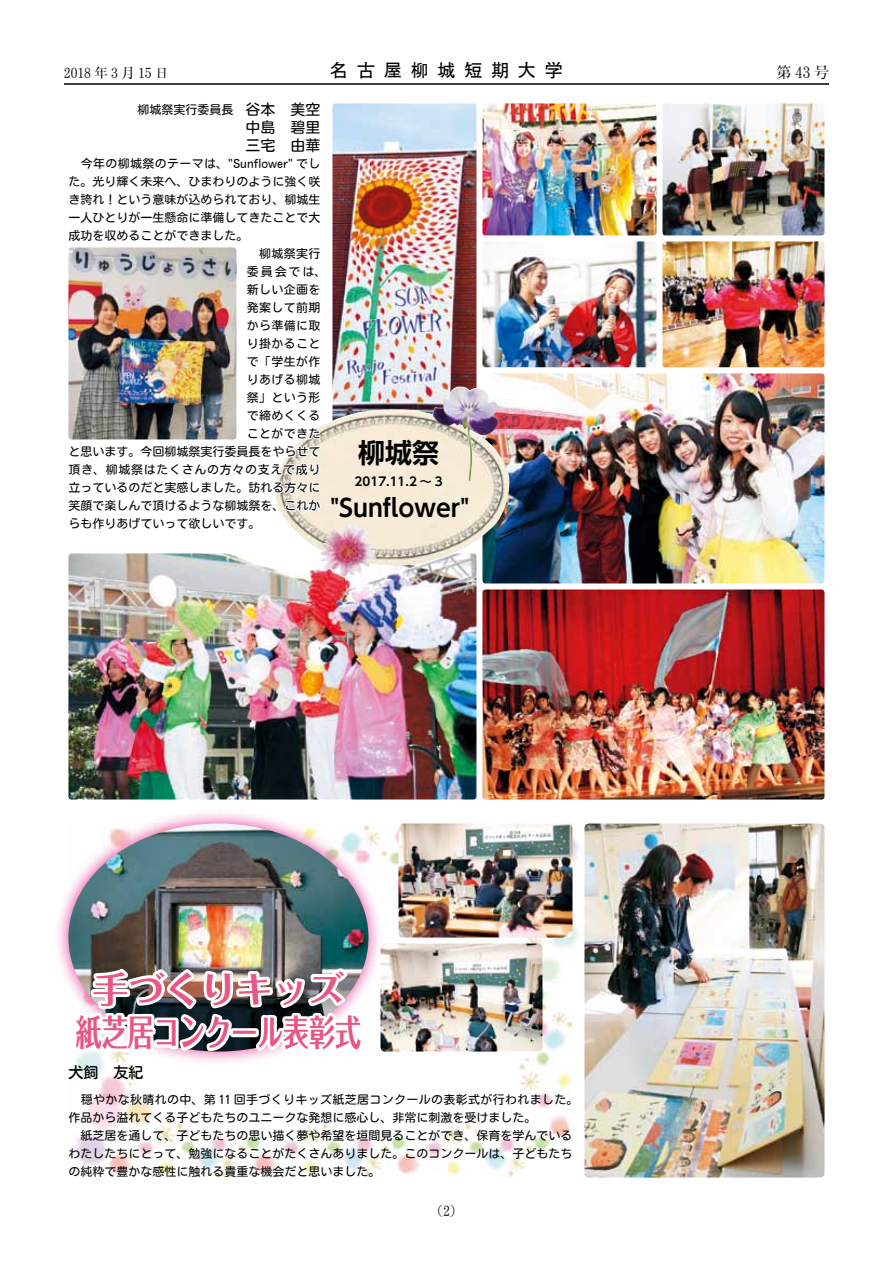
<style>
.page{position:relative;width:893px;height:1263px;background:#fff}
.page>*{position:absolute;margin:0;border:0;box-sizing:border-box;transform-origin:0 0}
.t1{font:700 36px/43.5px "Folk Pro";color:#e95683;text-align:center}
.t2{font:700 27px "UD Shin Go Pro De";color:#000}
.t3{font:700 24px "UD Shin Go Pro De";color:#000}
.t4{font:18px "Motoya Gothic W3 90 msp RKSJ H";letter-spacing:.49em;color:#000}
.t5{font:15px/18px "Motoya Maru W3 90 msp RKSJ H";color:#000}
.t6{font:15px "Motoya Maru W4 90 msp RKSJ H";color:#000}
.t7{font:15px "Motoya Mincho W3 90 msp RKSJ H";color:#000}
.t8{font:13.5px "Motoya Mincho W3 90 msp RKSJ H";letter-spacing:.25em;color:#000}
.t9{font:12px/18px "Motoya Maru W3 90 msp RKSJ H";color:#000}
.t10{font:12px "Motoya Maru W3 90 msp RKSJ H";letter-spacing:.03em;color:#000}
.t11{font:12px "Motoya Maru W3 90 msp RKSJ H";letter-spacing:.055em;color:#000}
.t12{font:700 12px "UD Shin Go Pro De";color:#000}
.s1{font-size:15px}
</style>
<div class="page">
<hr style="left:64px;top:83px;width:765px;height:2px;background:#000">
<img style="left:74px;top:823px;width:750px;height:354px">
<img style="left:332px;top:103px;width:144px;height:306px">
<img style="left:68px;top:553px;width:408px;height:246px">
<img style="left:482px;top:373px;width:342px;height:210px">
<img style="left:482px;top:589px;width:342px;height:210px">
<img style="left:482px;top:103px;width:174px;height:132px">
<img style="left:662px;top:103px;width:162px;height:132px">
<img style="left:482px;top:241px;width:174px;height:126px">
<img style="left:662px;top:241px;width:162px;height:126px">
<div style="left:52px;top:807px;width:330px;height:258px;background:#e4007f;opacity:.75"></div>
<img style="left:68px;top:823px;width:300px;height:228px">
<img style="left:380px;top:943px;width:162px;height:108px">
<img style="left:398px;top:823px;width:174px;height:114px">
<img style="left:69px;top:831px;width:298px;height:275px">
<img style="left:276px;top:409px;width:235px;height:156px">
<img style="left:432px;top:387px;width:66px;height:94px">
<img style="left:320px;top:524px;width:36px;height:53px">
<svg style="left:262px;top:425px;width:65px;height:138px"></svg>
<img style="left:68px;top:247px;width:168px;height:192px">
<p class="t8" style="left:64px;top:66px;width:106px">2018年3月15日</p>
<h3 class="t4" style="left:330px;top:61px;width:234px">名古屋柳城短期大学</h3>
<p class="t7" style="left:776px;top:64px;width:54px">第43号</p>
<p class="t9" style="left:137px;top:100px;width:184px">柳城祭実行委員長　<span class="s1">谷本　美空</span></p>
<p class="t5" style="left:245px;top:118px;width:76px">中島　碧里三宅　由華</p>
<p class="t10" style="left:68px;top:157px;width:253px">　今年の柳城祭のテーマは、"Sunflower" でし</p>
<p class="t9" style="left:68px;top:172px;width:254px">た。光り輝く未来へ、ひまわりのように強く咲</p>
<p class="t9" style="left:68px;top:190px;width:254px">き誇れ！という意味が込められており、柳城生</p>
<p class="t9" style="left:68px;top:208px;width:254px">一人ひとりが一生懸命に準備してきたことで大</p>
<p class="t9" style="left:68px;top:226px;width:182px">成功を収めることができました。</p>
<p class="t9" style="left:247px;top:244px;width:75px">　柳城祭実行</p>
<p class="t9" style="left:247px;top:262px;width:81px">委員会では、</p>
<p class="t9" style="left:247px;top:280px;width:75px">新しい企画を</p>
<p class="t9" style="left:247px;top:298px;width:75px">発案して前期</p>
<p class="t9" style="left:247px;top:316px;width:75px">から準備に取</p>
<p class="t9" style="left:247px;top:334px;width:75px">り掛かること</p>
<p class="t9" style="left:247px;top:352px;width:75px">で「学生が作</p>
<p class="t9" style="left:247px;top:370px;width:75px">りあげる柳城</p>
<p class="t9" style="left:247px;top:388px;width:75px">祭」という形</p>
<p class="t9" style="left:247px;top:406px;width:75px">で締めくくる</p>
<p class="t9" style="left:247px;top:424px;width:75px">ことができた</p>
<p class="t9" style="left:68px;top:442px;width:253px">と思います。今回柳城祭実行委員長をやらせて</p>
<p class="t11" style="left:68px;top:463px;width:254px">頂き、柳城祭はたくさんの方々の支えで成り</p>
<p class="t9" style="left:68px;top:478px;width:253px">立っているのだと実感しました。訪れる方々に</p>
<p class="t9" style="left:68px;top:496px;width:253px">笑顔で楽しんで頂けるような柳城祭を、これか</p>
<p class="t9" style="left:68px;top:514px;width:193px">らも作りあげていって欲しいです。</p>
<h2 class="t2" style="left:358px;top:431px;width:82px">柳城祭</h2>
<p class="t12" style="left:355px;top:472px;width:90px">2017.11.2 ～ 3</p>
<h3 class="t3" style="left:330px;top:488px;width:140px">"Sunflower"</h3>
<h1 class="t1" style="left:76px;top:962px;width:287px">手づくりキッズ紙芝居コンクール表彰式</h1>
<p class="t6" style="left:68px;top:1065px;width:77px">犬飼　友紀</p>
<p class="t9" style="left:68px;top:1090px;width:511px">　穏やかな秋晴れの中、第 11 回手づくりキッズ紙芝居コンクールの表彰式が行われました。作品から溢れてくる子どもたちのユニークな発想に感心し、非常に刺激を受けました。<br>　紙芝居を通して、子どもたちの思い描く夢や希望を垣間見ることができ、保育を学んでいるわたしたちにとって、勉強になることがたくさんありました。このコンクールは、子どもたちの純粋で豊かな感性に触れる貴重な機会だと思いました。</p>
<p class="t8" style="left:430px;top:1203px;width:35px">（2）</p>
</div>
